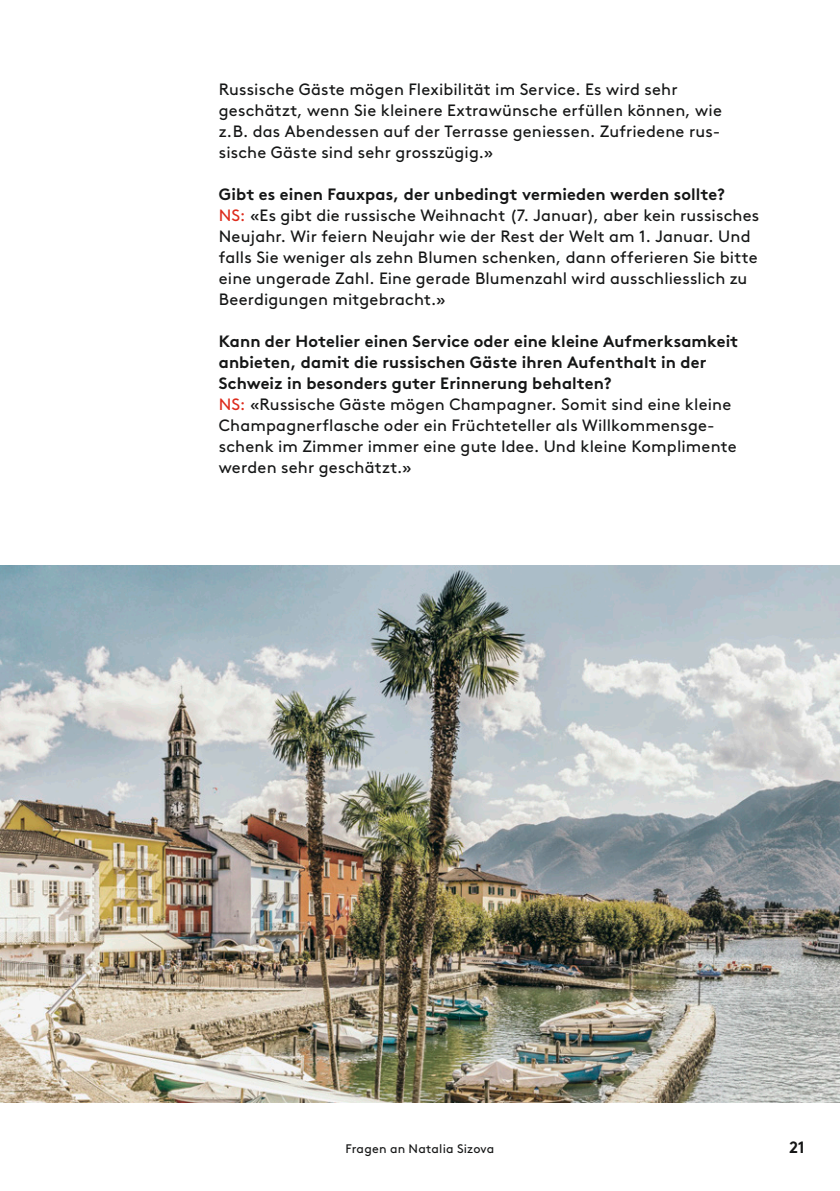
<style>
.page{position:relative;width:840px;height:1191px;background:#fff}
.page>*{position:absolute;margin:0;border:0;box-sizing:border-box;transform-origin:0 0}
.t1{font:16.4px/21px "Brown Std";letter-spacing:.01em;color:#151616}
.t2{font:700 16.4px "Brown Std";color:#151616}
.t3{font:12.4px "Brown Std";letter-spacing:.015em;color:#151616}
.s1{font-weight:700}
.s2{color:#dd2b1c}
</style>
<div class="page">
<img style="left:0;top:565px;width:839px;height:537px">
<p class="t1" style="left:219px;top:79px;width:504px">Russische Gäste mögen Flexibilität im Service. Es wird sehr geschätzt, wenn Sie kleinere Extrawünsche erfüllen können, wie z.B. das Abendessen auf der Terrasse geniessen. Zufriedene rus&shy;sische Gäste sind sehr grosszügig.»</p>
<p class="t1" style="left:219px;top:184px;width:541px"><span class="s1">Gibt es einen Fauxpas, der unbedingt vermieden werden sollte?<br></span><span class="s2">NS:</span> «Es gibt die russische Weihnacht (7. Januar), aber kein russisches Neujahr. Wir feiern Neujahr wie der Rest der Welt am 1. Januar. Und falls Sie weniger als zehn Blumen schenken, dann offerieren Sie bitte eine ungerade Zahl. Eine gerade Blumenzahl wird ausschliesslich zu Beerdigungen mitgebracht.»</p>
<p class="t1" style="left:219px;top:331px;width:521px"><span class="s1">Kann der Hotelier einen Service oder eine kleine Aufmerksamkeit anbieten, damit die russischen Gäste ihren Aufenthalt in der Schweiz in besonders guter Erinnerung behalten?<br></span><span class="s2">NS:</span> «Russische Gäste mögen Champagner. Somit sind eine kleine Champagnerflasche oder ein Früchteteller als Willkommensge&shy;schenk im Zimmer immer eine gute Idee. Und kleine Komplimente werden sehr geschätzt.»</p>
<p class="t3" style="left:345px;top:1141px;width:150px">Fragen an Natalia Sizova</p>
<p class="t2" style="left:788px;top:1137px;width:17px">21</p>
</div>
